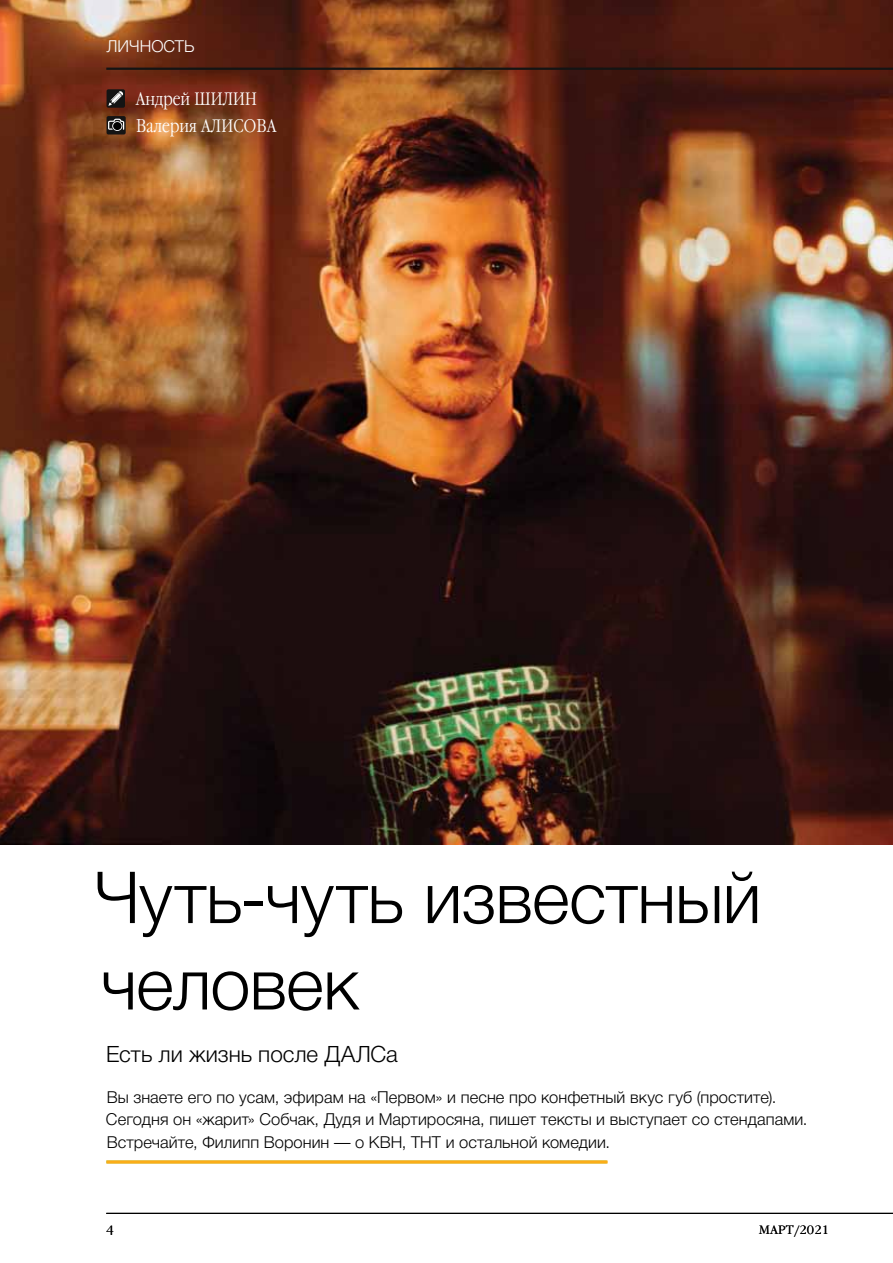
<style>
.page{position:relative;width:893px;height:1263px;background:#fff}
.page>*{position:absolute;margin:0;border:0;box-sizing:border-box;transform-origin:0 0}
.t1{font:72px/86.4px "Helvetica Neue Cyr";letter-spacing:-.01em;color:#000}
.t2{font:22.5px "Helvetica Neue Cyr";color:#000}
.t3{font:18px/26.8px "Garamond Narrow Light ITC";letter-spacing:.01em;color:#fff}
.t4{font:16.5px/22.5px "Helvetica Neue Cyr";letter-spacing:.005em;color:#000}
.t5{font:16.5px "Helvetica Neue Cyr";color:#fff}
.t6{font:12px "Garamond Light ITC";letter-spacing:.01em;color:#000}
</style>
<div class="page">
<img style="left:0;top:0;width:893px;height:844px">
<hr style="left:106px;top:1213px;width:787px;height:1px;background:#000">
<div style="left:107px;top:89px;width:18px;height:19px;background:#141414;border-radius:2px"></div>
<svg style="left:108px;top:91px;width:16px;height:15px"></svg>
<svg style="left:107px;top:116px;width:19px;height:19px"></svg>
<svg style="left:108px;top:119px;width:16px;height:11px"></svg>
<hr style="left:106px;top:1160px;width:501px;height:3px;background:#bcbd32">
<hr style="left:107px;top:1160px;width:501px;height:3px;background:#fbad18">
<hr style="left:106px;top:68px;width:787px;height:2px;background:#141414">
<p class="t5" style="left:107px;top:37px;width:89px">ЛИЧНОСТЬ</p>
<p class="t3" style="left:136px;top:86px;width:140px">Андрей Шилин<br>Валерия Алисова</p>
<h1 class="t1" style="left:94px;top:855px;width:669px">Чуть-чуть известный человек</h1>
<h2 class="t2" style="left:106px;top:1042px;width:293px">Есть ли жизнь после ДАЛСа</h2>
<p class="t4" style="left:106px;top:1086px;width:703px">Вы знаете его по усам, эфирам на «Первом» и песне про конфетный вкус губ (простите).<br>Сегодня он «жарит» Собчак, Дудя и Мартиросяна, пишет тексты и выступает со стендапами.<br>Встречайте, Филипп Воронин — о КВН, ТНТ и остальной комедии.</p>
<p class="t6" style="left:106px;top:1222px;width:9px">4</p>
<p class="t6" style="left:759px;top:1222px;width:72px">март/2021</p>
</div>
